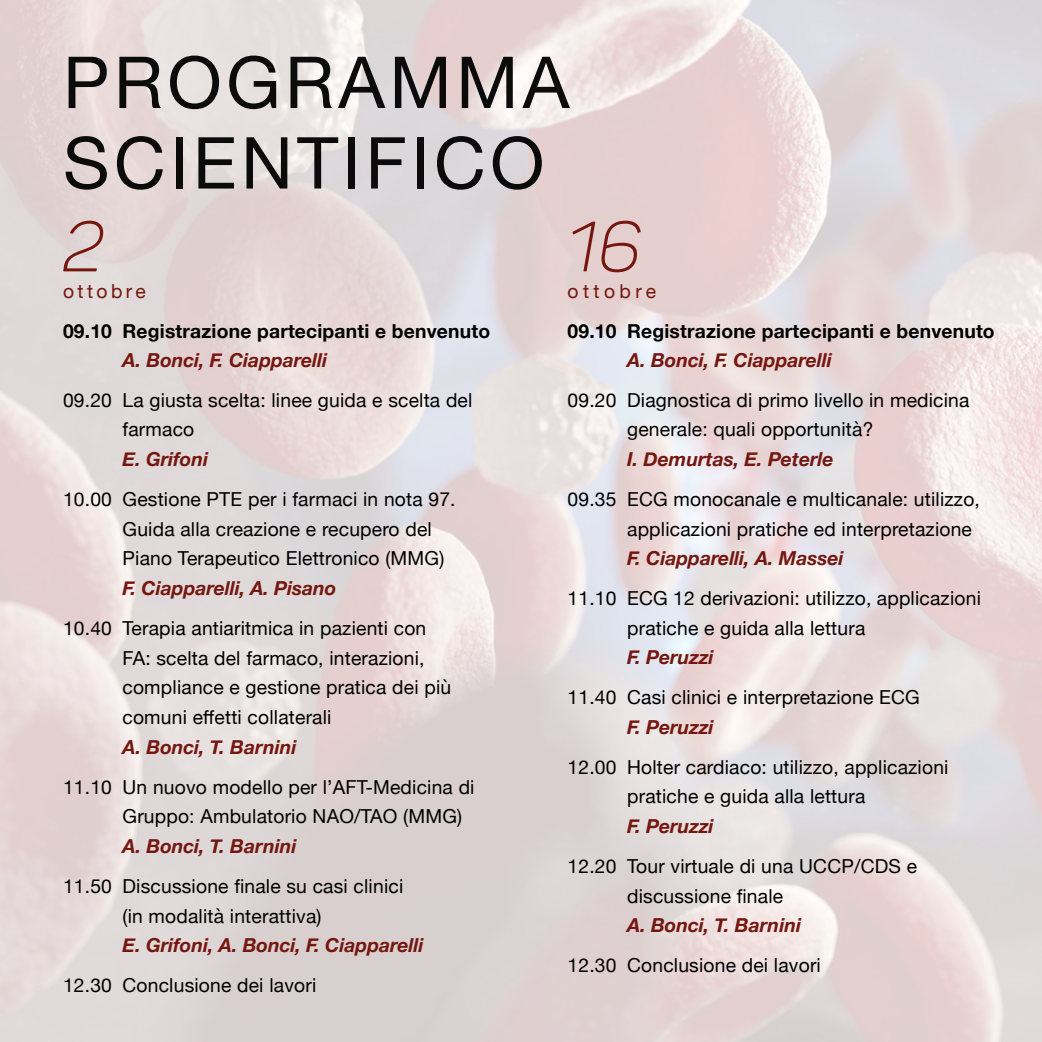
<style>
.page{position:relative;width:1042px;height:1042px;background:#fff}
.page>*{position:absolute;margin:0;border:0;box-sizing:border-box;transform-origin:0 0}
.t1{font:71.75px/80.5px "Helvetica Neue";letter-spacing:.06em;color:#000}
.t2{font:70px "Panton Lightitalic Caps";color:#75160f}
.t3{font:19.25px/29.8px "Helvetica Neue";letter-spacing:.01em;color:#000}
.t4{font:italic 700 19.25px "Helvetica Neue";color:#75160f}
.t5{font:700 19.25px "Helvetica Neue";letter-spacing:.01em;color:#000}
.t6{font:19.25px "Helvetica Neue";letter-spacing:.195em;color:#75160f}
.t7{font:19.25px "Helvetica Neue";letter-spacing:.23em;color:#75160f}
</style>
<div class="page">
<h1 class="t1" style="left:63px;top:46px;width:508px">PROGRAMMA<br>SCIENTIFICO</h1>
<h2 class="t2" style="left:63px;top:204px;width:42px">2</h2>
<p class="t6" style="left:63px;top:277px;width:84px">ottobre</p>
<p class="t5" style="left:63px;top:316px;width:429px">09.10 Registrazione partecipanti e benvenuto</p>
<p class="t4" style="left:123px;top:345px;width:206px">A. Bonci, F. Ciapparelli</p>
<p class="t3" style="left:123px;top:386px;width:351px;text-indent:-60px">09.20 La giusta scelta: linee guida e scelta del farmaco</p>
<p class="t4" style="left:123px;top:444px;width:87px">E. Grifoni</p>
<p class="t3" style="left:123px;top:485px;width:335px;text-indent:-60px">10.00 Gestione PTE per i farmaci in nota 97.<br>Guida alla creazione e recupero del<br>Piano Terapeutico Elettronico (MMG)</p>
<p class="t4" style="left:123px;top:573px;width:215px">F. Ciapparelli, A. Pisano</p>
<p class="t3" style="left:123px;top:614px;width:330px;text-indent:-60px">10.40 Terapia antiaritmica in pazienti con FA: scelta del farmaco, interazioni, compliance e gestione pratica dei più comuni effetti collaterali</p>
<p class="t4" style="left:123px;top:732px;width:175px">A. Bonci, T. Barnini</p>
<p class="t3" style="left:123px;top:773px;width:353px;text-indent:-60px">11.10 Un nuovo modello per l’AFT-Medicina di<br>Gruppo: Ambulatorio NAO/TAO (MMG)</p>
<p class="t4" style="left:123px;top:831px;width:175px">A. Bonci, T. Barnini</p>
<p class="t3" style="left:123px;top:872px;width:282px;text-indent:-60px">11.50 Discussione finale su casi clinici (in modalità interattiva)</p>
<p class="t4" style="left:123px;top:930px;width:302px">E. Grifoni, A. Bonci, F. Ciapparelli</p>
<p class="t3" style="left:63px;top:971px;width:255px">12.30 Conclusione dei lavori</p>
<h2 class="t2" style="left:567px;top:204px;width:75px">16</h2>
<p class="t7" style="left:567px;top:277px;width:90px">ottobre</p>
<p class="t5" style="left:567px;top:315px;width:429px">09.10 Registrazione partecipanti e benvenuto</p>
<p class="t4" style="left:627px;top:345px;width:206px">A. Bonci, F. Ciapparelli</p>
<p class="t3" style="left:627px;top:386px;width:344px;text-indent:-60px">09.20 Diagnostica di primo livello in medicina generale: quali opportunità?</p>
<p class="t4" style="left:627px;top:444px;width:208px">I. Demurtas, E. Peterle</p>
<p class="t3" style="left:627px;top:485px;width:354px;text-indent:-60px">09.35 ECG monocanale e multicanale: utilizzo, applicazioni pratiche ed interpretazione</p>
<p class="t4" style="left:627px;top:543px;width:218px">F. Ciapparelli, A. Massei</p>
<p class="t3" style="left:627px;top:584px;width:355px;text-indent:-60px">11.10 ECG 12 derivazioni: utilizzo, applicazioni pratiche e guida alla lettura</p>
<p class="t4" style="left:627px;top:642px;width:88px">F. Peruzzi</p>
<p class="t3" style="left:567px;top:683px;width:354px">11.40 Casi clinici e interpretazione ECG</p>
<p class="t4" style="left:627px;top:712px;width:88px">F. Peruzzi</p>
<p class="t3" style="left:627px;top:753px;width:323px;text-indent:-60px">12.00 Holter cardiaco: utilizzo, applicazioni pratiche e guida alla lettura</p>
<p class="t4" style="left:627px;top:811px;width:88px">F. Peruzzi</p>
<p class="t3" style="left:627px;top:852px;width:291px;text-indent:-60px">12.20 Tour virtuale di una UCCP/CDS e discussione finale</p>
<p class="t4" style="left:627px;top:910px;width:175px">A. Bonci, T. Barnini</p>
<p class="t3" style="left:567px;top:951px;width:255px">12.30 Conclusione dei lavori</p>
</div>
